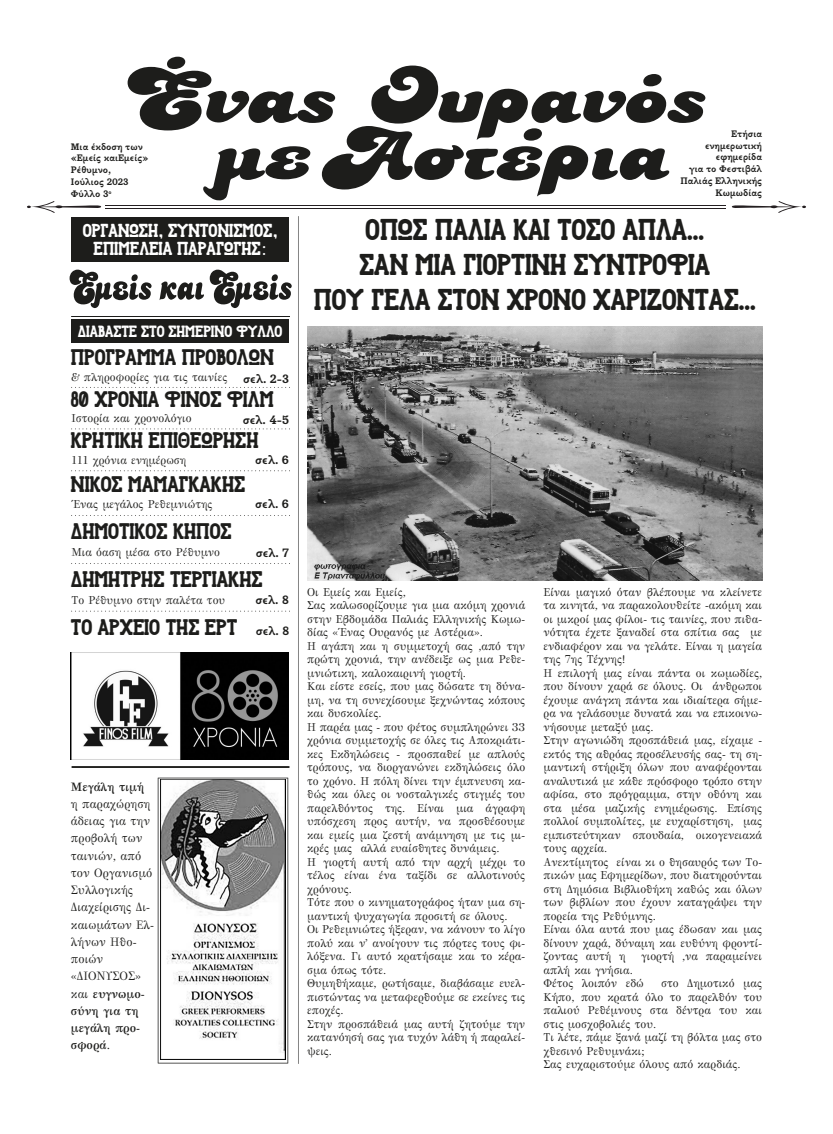
<style>
.page{position:relative;width:833px;height:1134px;background:#fff}
.page>*{position:absolute;margin:0;border:0;box-sizing:border-box;transform-origin:0 0}
.t1{font:30px/35px "Retroslabserif";color:#1d1d1b;text-align:center}
.t2{font:22.5px/47.8px "Retroslabserif";color:#1d1d1b;text-align:justify}
.t3{font:18.75px/18.8px "Retroslabserif";color:#fff;text-align:center}
.t4{font:16.25px "Retroslabserif";color:#fff}
.t5{font:11.88px/17.2px "GFS Bodoni";color:#1d1d1b}
.t6{font:700 11.88px "GFS Bodoni";color:#1d1d1b}
.t7{font:11.25px/13.5px "GFS Bodoni";color:#1d1d1b}
.t8{font:700 11.25px "GFS Galatea";color:#1d1d1b}
.t9{font:700 8.75px/11.8px "GFS Galatea";color:#1d1d1b}
.s1{font-family:"GFS Bodoni"}
.s2{font-weight:700}
</style>
<div class="page">
<div style="left:72px;top:320px;width:217px;height:23px;background:#1d1d1b"></div>
<div style="left:72px;top:217px;width:217px;height:45px;background:#1d1d1b"></div>
<svg style="left:128px;top:57px;width:577px;height:144px"></svg>
<svg style="left:27px;top:201px;width:75px;height:12px"></svg>
<svg style="left:731px;top:201px;width:75px;height:12px"></svg>
<hr style="left:106px;top:205px;width:619px;height:1px;background:#241f21">
<hr style="left:106px;top:208px;width:619px;height:1px;background:#241f21">
<img style="left:298px;top:216px;width:1px;height:847px">
<img style="left:71px;top:316px;width:218px;height:1px">
<svg style="left:72px;top:563px;width:215px;height:1px"></svg>
<svg style="left:72px;top:611px;width:215px;height:1px"></svg>
<hr style="left:72px;top:766px;width:217px;height:2px;background:#1d1d1b">
<svg style="left:72px;top:470px;width:215px;height:1px"></svg>
<svg style="left:72px;top:515px;width:215px;height:1px"></svg>
<svg style="left:72px;top:387px;width:215px;height:1px"></svg>
<svg style="left:75px;top:428px;width:211px;height:1px"></svg>
<svg style="left:159px;top:282px;width:45px;height:18px"></svg>
<svg style="left:70px;top:270px;width:81px;height:38px"></svg>
<svg style="left:210px;top:270px;width:82px;height:38px"></svg>
<img style="left:307px;top:326px;width:455px;height:255px">
<svg style="left:158px;top:778px;width:130px;height:285px"></svg>
<img style="left:161px;top:780px;width:124px;height:280px">
<img style="left:71px;top:652px;width:217px;height:108px">
<p class="t9" style="left:71px;top:142px;width:79px">Μια έκδοση των «Eμείς καιEμείς»<br>Ρέθυμνο,<br>Ιούλιος 2023<br>Φύλλο 3<sup>ο</sup></p>
<h3 class="t3" style="left:83px;top:222px;width:196px">ΟΡΓΑΝΩΣΗ, ΣΥΝΤΟΝΙΣΜΟΣ,<br>ΕΠΙΜΕΛΕΙΑ ΠΑΡΑΓΩΓΗΣ<span class="s1">:</span></h3>
<h3 class="t4" style="left:78px;top:326px;width:206px">ΔΙΑΒΑΣΤΕ ΣΤΟ ΣΗΜΕΡΙΝΟ ΦΥΛΛΟ</h3>
<h2 class="t2" style="left:71px;top:338px;width:204px;line-height:41.6px">ΠΡΟΓΡΑΜΜΑ ΠΡΟΒΟΛΩΝ 80 ΧΡΟΝΙΑ ΦΙΝΟΣ ΦΙΛΜ ΚΡΗΤΙΚΗ ΕΠΙΘΕΩΡΗΣΗ</h2>
<h2 class="t2" style="left:71px;top:463px;width:193px;text-align:left">ΝΙΚΟΣ ΜΑΜΑΓΚΑΚΗΣ<br>ΔΗΜΟΤΙΚΟΣ ΚΗΠΟΣ<br>ΔΗΜΗΤΡΗΣ ΤΕΡΓΙΑΚΗΣ<br>ΤΟ ΑΡΧΕΙΟ ΤΗΣ ΕΡΤ</h2>
<p class="t7" style="left:71px;top:371px;width:157px">&amp; πληροφορίες για τις ταινίες</p>
<p class="t8" style="left:243px;top:374px;width:47px">σελ. 2-3</p>
<p class="t8" style="left:243px;top:415px;width:48px">σελ. 4-5</p>
<p class="t8" style="left:255px;top:455px;width:35px">σελ. 6</p>
<p class="t8" style="left:255px;top:499px;width:35px">σελ. 6</p>
<p class="t8" style="left:256px;top:547px;width:35px">σελ. 7</p>
<p class="t8" style="left:255px;top:595px;width:35px">σελ. 8</p>
<p class="t8" style="left:256px;top:626px;width:35px">σελ. 8</p>
<p class="t7" style="left:71px;top:412px;width:122px">Ιστορία και χρονολόγιο</p>
<p class="t7" style="left:71px;top:454px;width:116px">111 χρόνια ενημέρωση</p>
<p class="t7" style="left:71px;top:498px;width:143px">Ένας μεγάλος Ρεθεμνιώτης</p>
<p class="t7" style="left:71px;top:546px;width:150px">Μια όαση μέσα στο Ρέθυμνο</p>
<p class="t7" style="left:71px;top:594px;width:155px">Το Ρέθυμνο στην παλέτα του</p>
<p class="t6" style="left:71px;top:782px;width:75px">Μεγάλη τιμή</p>
<p class="t5" style="left:71px;top:796px;width:85px">η παραχώρηση άδειας για την προβολή των ταινιών, από τον Οργανισμό<br>Συλλογικής<br>Διαχείρισης Δι&shy;καιωμάτων Ελ&shy;λήνων Ηθο&shy;ποιών «ΔΙΟΝΥΣΟΣ» και <span class="s2">ευγνωμο&shy;σύνη για τη μεγάλη προ&shy;σφορά.</span></p>
<p class="t9" style="left:680px;top:129px;width:83px;text-align:right">Ετήσια ενημερωτική εφημερίδα<br>για το Φεστιβάλ<br>Παλιάς Ελληνικής<br>Κωμωδίας</p>
<h1 class="t1" style="left:314px;top:215px;width:443px">OΠΩΣ ΠΑΛIA KAI TOΣΟ ΑΠΛΑ...<br>ΣΑΝ ΜΙΑ ΓΙΟΡΤΙΝΗ ΣΥΝΤΡΟΦΙΑ<br>ΠΟΥ ΓΕΛΑ ΣΤΟΝ ΧΡΟΝΟ ΧΑΡΙΖΟΝΤΑΣ...</h1>
<p class="t7" style="left:307px;top:586px;width:219px">Οι Εμείς και Εμείς,<br>Σας καλωσορίζουμε για μια ακόμη χρονιά στην Εβδομάδα Παλιάς Ελληνικής Κωμω&shy;δίας «Ένας Ουρανός με Αστέρια».<br>Η αγάπη και η συμμετοχή σας ,από την πρώτη χρονιά, την ανέδειξε ως μια Ρεθε&shy;μνιώτικη, καλοκαιρινή γιορτή.<br>Και είστε εσείς, που μας δώσατε τη δύνα&shy;μη, να τη συνεχίσουμε ξεχνώντας κόπους και δυσκολίες.<br>Η παρέα μας - που φέτος συμπληρώνει 33 χρόνια συμμετοχής σε όλες τις Αποκριάτι&shy;κες Εκδηλώσεις - προσπαθεί με απλούς τρόπους, να διοργανώνει εκδηλώσεις όλο το χρόνο. Η πόλη δίνει την έμπνευση κα&shy;θώς και όλες οι νοσταλγικές στιγμές του παρελθόντος της. Είναι μια άγραφη υπόσχεση προς αυτήν, να προσθέσουμε και εμείς μια ζεστή ανάμνηση με τις μι&shy;κρές μας αλλά ευαίσθητες δυνάμεις.<br>Η γιορτή αυτή από την αρχή μέχρι το τέλος είναι ένα ταξίδι σε αλλοτινούς χρόνους.<br>Τότε που ο κινηματογράφος ήταν μια ση&shy;μαντική ψυχαγωγία προσιτή σε όλους.<br>Οι Ρεθεμνιώτες ήξεραν, να κάνουν το λίγο πολύ και ν’ ανοίγουν τις πόρτες τους φι&shy;λόξενα. Γι αυτό κρατήσαμε και το κέρα&shy;σμα όπως τότε.<br>Θυμηθήκαμε, ρωτήσαμε, διαβάσαμε ευελ&shy;πιστώντας να μεταφερθούμε σε εκείνες τις εποχές.<br>Στην προσπάθειά μας αυτή ζητούμε την κατανόησή σας για τυχόν λάθη ή παραλεί&shy;ψεις.</p>
<p class="t7" style="left:543px;top:586px;width:220px">Είναι μαγικό όταν βλέπουμε να κλείνετε τα κινητά, να παρακολουθείτε -ακόμη και οι μικροί μας φίλοι- τις ταινίες, που πιθα&shy;νότητα έχετε ξαναδεί στα σπίτια σας με ενδιαφέρον και να γελάτε. Είναι η μαγεία της 7ης Τέχνης!<br>Η επιλογή μας είναι πάντα οι κωμωδίες, που δίνουν χαρά σε όλους. Οι άνθρωποι έχουμε ανάγκη πάντα και ιδιαίτερα σήμε&shy;ρα να γελάσουμε δυνατά και να επικοινω&shy;νήσουμε μεταξύ μας.<br>Στην αγωνιώδη προσπάθειά μας, είχαμε - εκτός της αθρόας προσέλευσής σας- τη ση&shy;μαντική στήριξη όλων που αναφέρονται αναλυτικά με κάθε πρόσφορο τρόπο στην αφίσα, στο πρόγραμμα, στην οθόνη και στα μέσα μαζικής ενημέρωσης. Επίσης πολλοί συμπολίτες, με ευχαρίστηση, μας εμπιστεύτηκαν σπουδαία, οικογενειακά τους αρχεία.<br>Ανεκτίμητος είναι κι ο θησαυρός των Το&shy;πικών μας Εφημερίδων, που διατηρούνται στη Δημόσια Βιβλιοθήκη καθώς και όλων των βιβλίων που έχουν καταγράψει την πορεία της Ρεθύμνης.<br>Είναι όλα αυτά που μας έδωσαν και μας δίνουν χαρά, δύναμη και ευθύνη φροντί&shy;ζοντας αυτή η</p>
<p class="t7" style="left:641px;top:951px;width:122px">γιορτή ,να παραμείνει</p>
<p class="t7" style="left:543px;top:964px;width:102px">απλή και γνήσια.<br>Φέτος λοιπόν εδώ</p>
<p class="t7" style="left:543px;top:978px;width:220px;text-indent:118px">στο Δημοτικό μας<br>Κήπο, που κρατά όλο το παρελθόν του παλιού Ρεθέμνους στα δέντρα του και στις μοσχοβολιές του.<br>Τι λέτε, πάμε ξανά μαζί τη βόλτα μας στο χθεσινό Ρεθυμνάκι;<br>Σας ευχαριστούμε όλους από καρδιάς.</p>
</div>
